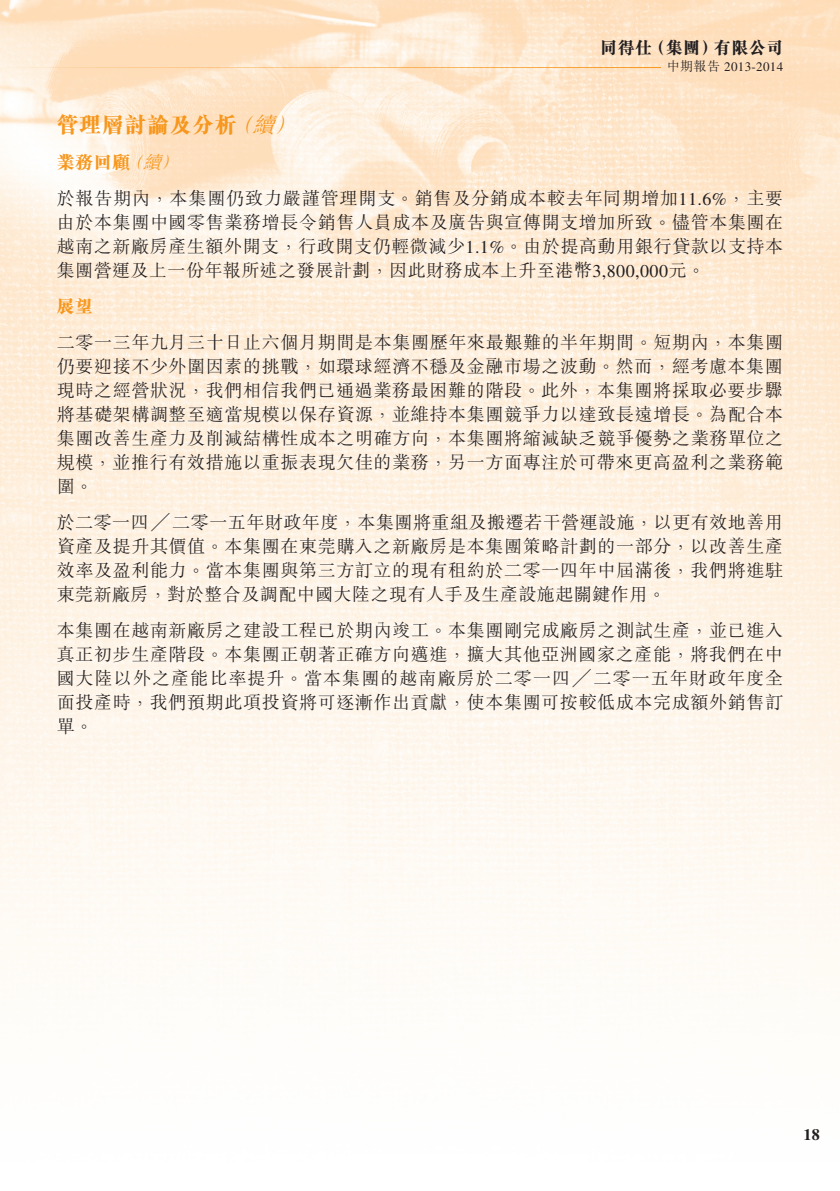
<style>
.page{position:relative;width:840px;height:1191px;background:#fff}
.page>*{position:absolute;margin:0;border:0;box-sizing:border-box;transform-origin:0 0}
.t1{font:800 22px "M Sung HK";letter-spacing:.025em;color:#f7971d}
.t2{font:italic 300 22px "M Sung HK";color:#f7971d}
.t3{font:300 18px/24px "M Sung HK";letter-spacing:.035em;color:#231f20;text-align:justify}
.t4{font:italic 300 18px "M Sung HK";color:#f7971d}
.t5{font:800 18px "M Sung HK";color:#f7971d}
.t6{font:800 17px "M Sung HK";letter-spacing:.025em;color:#231f20}
.t7{font:700 16px "Times LT Std";color:#231f20}
.t8{font:13px "Times LT Std";letter-spacing:.025em;color:#231f20}
.s1{font-family:"M Sung HK";font-weight:300}
.s2{font-weight:800;color:#f7971d}
.s3{font-family:"Times LT Std";font-weight:400}
</style>
<div class="page">
<img style="left:0;top:0;width:839px;height:984px">
<hr style="left:0;top:67px;width:660px;height:1px;background:#f7971d">
<p class="t6" style="left:648px;top:36px;width:71px">（集團）</p>
<p class="t6" style="left:713px;top:36px;width:71px">有限公司</p>
<p class="t6" style="left:600px;top:36px;width:53px">同得仕</p>
<p class="t8" style="left:666px;top:59px;width:118px"><span class="s1">中期報告</span> 2013-2014</p>
<p class="t1" style="left:57px;top:110px;width:181px">管理層討論及分析</p>
<p class="t4" style="left:161px;top:150px;width:26px">(</p>
<p class="t2" style="left:252px;top:109px;width:31px">續</p>
<p class="t2" style="left:229px;top:109px;width:31px">（</p>
<p class="t2" style="left:274px;top:109px;width:31px">(</p>
<p class="t3" style="left:57px;top:144px;width:727px;line-height:36px"><span class="s2">業務回顧<br></span>於報告期內，本集團仍致力嚴謹管理開支。銷售及分銷成本較去年同期增加<span class="s3">11.6%</span>，主要</p>
<p class="t3" style="left:57px;top:209px;width:727px">由於本集團中國零售業務增長令銷售人員成本及廣告與宣傳開支增加所致。儘管本集團在越南之新廠房產生額外開支，行政開支仍輕微減少<span class="s3">1.1%</span>。由於提高動用銀行貸款以支持本集團營運及上一份年報所述之發展計劃，因此財務成本上升至港幣<span class="s3">3,800,000</span>元。</p>
<p class="t5" style="left:57px;top:294px;width:38px">展望</p>
<p class="t3" style="left:57px;top:329px;width:727px">二零一三年九月三十日止六個月期間是本集團歷年來最艱難的半年期間。短期內，本集團仍要迎接不少外圍因素的挑戰，如環球經濟不穩及金融市場之波動。然而，經考慮本集團現時之經營狀況，我們相信我們已通過業務最困難的階段。此外，本集團將採取必要步驟將基礎架構調整至適當規模以保存資源，並維持本集團競爭力以達致長遠增長。為配合本集團改善生產力及削減結構性成本之明確方向，本集團將縮減缺乏競爭優勢之業務單位之規模，並推行有效措施以重振表現欠佳的業務，另一方面專注於可帶來更高盈利之業務範圍。</p>
<p class="t3" style="left:57px;top:509px;width:727px">於二零一四╱二零一五年財政年度，本集團將重組及搬遷若干營運設施，以更有效地善用資產及提升其價值。本集團在東莞購入之新廠房是本集團策略計劃的一部分，以改善生產效率及盈利能力。當本集團與第三方訂立的現有租約於二零一四年中屆滿後，我們將進駐東莞新廠房，對於整合及調配中國大陸之現有人手及生產設施起關鍵作用。</p>
<p class="t3" style="left:57px;top:617px;width:727px">本集團在越南新廠房之建設工程已於期內竣工。本集團剛完成廠房之測試生產，並已進入真正初步生產階段。本集團正朝著正確方向邁進，擴大其他亞洲國家之產能，將我們在中國大陸以外之產能比率提升。當本集團的越南廠房於二零一四╱二零一五年財政年度全面投產時，我們預期此項投資將可逐漸作出貢獻，使本集團可按較低成本完成額外銷售訂單。</p>
<p class="t4" style="left:143px;top:150px;width:26px">續</p>
<p class="t4" style="left:124px;top:150px;width:26px">（</p>
<p class="t7" style="left:803px;top:1124px;width:18px">18</p>
</div>
